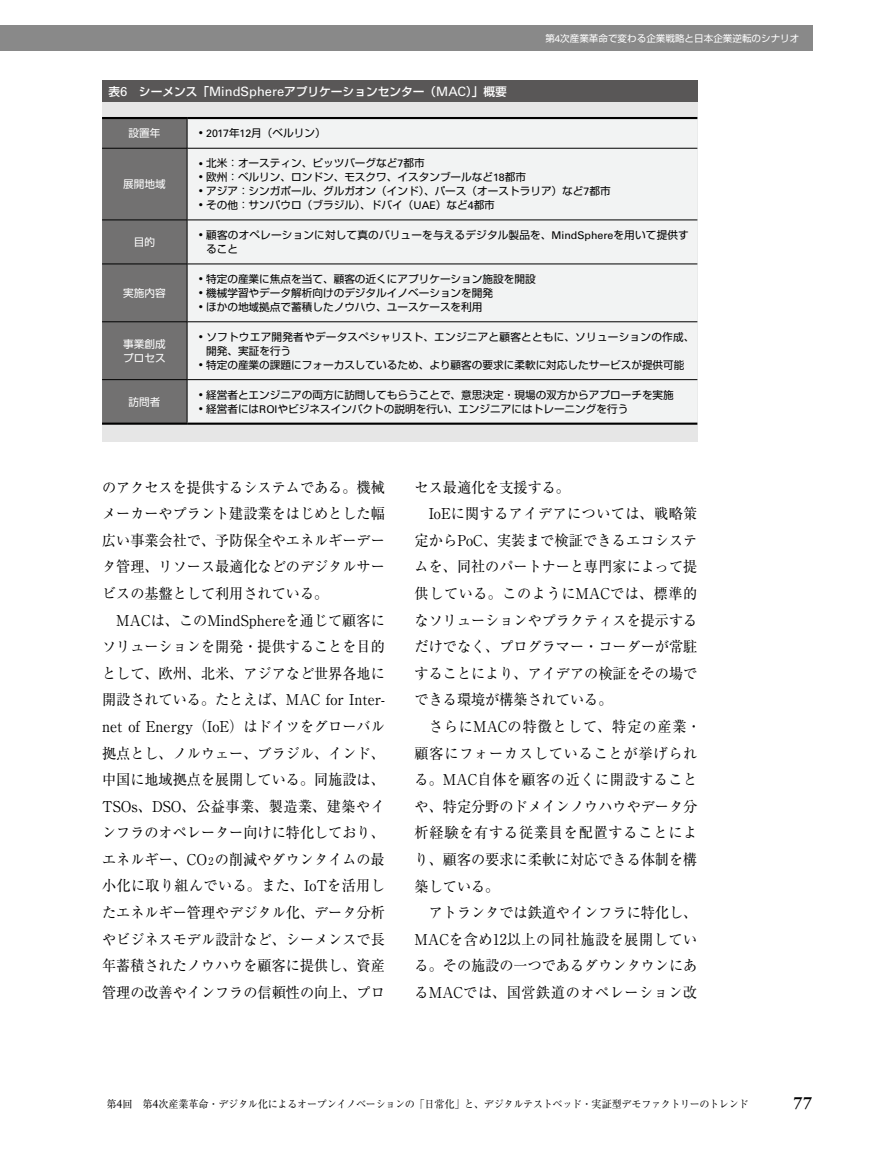
<style>
.page{position:relative;width:893px;height:1157px;background:#fff}
.page>*{position:absolute;margin:0;border:0;box-sizing:border-box;transform-origin:0 0}
.t1{font:700 16.95px "Sabon LT Std";color:#000}
.t2{font:14.85px/26.5px "Ryumin Pro";color:#000;text-align:justify;scale:.95 1}
.t3{font:14.85px "Ryumin Pro";letter-spacing:.04em;color:#000;scale:.95 1}
.t4{font:14.85px "Ryumin Pro";letter-spacing:.055em;color:#000;scale:.95 1}
.t5{font:14.85px "Ryumin Pro";letter-spacing:.03em;color:#000;scale:.95 1}
.t6{font:14.85px "Ryumin Pro";letter-spacing:.045em;color:#000;scale:.95 1}
.t7{font:14.85px "Ryumin Pro";letter-spacing:.065em;color:#000;scale:.95 1}
.t8{font:500 11.7px "Shin Go Pro";color:#fff}
.t9{font:10.65px/13.8px "Shin Go Pro";color:#000}
.t10{font:10.65px "Ryumin Pro";letter-spacing:-.025em;color:#000;scale:.95 1}
.t11{font:10.65px/13.8px "Shin Go Pro";letter-spacing:.02em;color:#000}
.t12{font:10.65px/13.8px "Shin Go Pro";color:#fff}
.t13{font:9.6px "Shin Go Pro";color:#fff}
.s1{font-family:"Univers LT Std";font-weight:400;font-size:12.9px}
.s2{font-family:"Univers LT Std"}
.s3{font-size:10.65px}
.s4{font-family:"Sabon LT Std";font-size:11.7px}
</style>
<div class="page">
<div style="left:0;top:26px;width:812px;height:25px;background:#898989"></div>
<div style="left:102px;top:81px;width:595px;height:21px;background:#595757"></div>
<div style="left:102px;top:102px;width:595px;height:340px;background:#e6e6e6"></div>
<div style="left:188px;top:119px;width:509px;height:303px;background:#f2f3f3"></div>
<div style="left:102px;top:119px;width:86px;height:303px;background:#727171"></div>
<hr style="left:102px;top:148px;width:85px;height:1px;background:#000">
<hr style="left:187px;top:148px;width:510px;height:1px;background:#000">
<hr style="left:187px;top:148px;width:1px;height:72px;background:#000">
<hr style="left:102px;top:220px;width:85px;height:1px;background:#000">
<hr style="left:187px;top:220px;width:510px;height:1px;background:#000">
<hr style="left:187px;top:220px;width:1px;height:44px;background:#000">
<hr style="left:102px;top:264px;width:85px;height:1px;background:#000">
<hr style="left:187px;top:264px;width:510px;height:1px;background:#000">
<hr style="left:187px;top:264px;width:1px;height:57px;background:#000">
<hr style="left:102px;top:321px;width:85px;height:1px;background:#000">
<hr style="left:187px;top:321px;width:510px;height:1px;background:#000">
<hr style="left:187px;top:322px;width:1px;height:57px;background:#000">
<hr style="left:102px;top:379px;width:85px;height:1px;background:#000">
<hr style="left:187px;top:379px;width:510px;height:1px;background:#000">
<hr style="left:187px;top:380px;width:1px;height:42px;background:#000">
<hr style="left:102px;top:117px;width:85px;height:2px;background:#000">
<hr style="left:187px;top:117px;width:510px;height:2px;background:#000">
<hr style="left:102px;top:422px;width:85px;height:3px;background:#000">
<hr style="left:187px;top:422px;width:510px;height:3px;background:#000">
<p class="t8" style="left:108px;top:82px;width:400px">表<span class="s1">6</span>　シーメンス「<span class="s1">MindSphere</span>アプリケーションセンター（<span class="s1">MAC</span>）」概要</p>
<p class="t12" style="left:129px;top:125px;width:33px">設置年</p>
<p class="t9" style="left:199px;top:125px;width:128px"><sup>●</sup> <span class="s2">2017</span>年<span class="s2">12</span>月（ベルリン）</p>
<p class="t13" style="left:545px;top:30px;width:256px">第<span class="s2">4</span>次産業革命で変わる企業戦略と日本企業逆転のシナリオ</p>
<p class="t12" style="left:123px;top:176px;width:44px">展開地域</p>
<p class="t9" style="left:199px;top:155px;width:227px"><sup>●</sup> 北米：オースティン、ピッツバーグなど<span class="s2">7</span>都市</p>
<p class="t9" style="left:199px;top:169px;width:328px"><sup>●</sup> 欧州：ベルリン、ロンドン、モスクワ、イスタンブールなど<span class="s2">18</span>都市</p>
<p class="t9" style="left:199px;top:183px;width:413px"><sup>●</sup> アジア：シンガポール、グルガオン（インド）、パース（オーストラリア）など<span class="s2">7</span>都市</p>
<p class="t9" style="left:199px;top:197px;width:297px"><sup>●</sup> その他：サンパウロ（ブラジル）、ドバイ（<span class="s2">UAE</span>）など<span class="s2">4</span>都市</p>
<p class="t12" style="left:134px;top:234px;width:23px">目的</p>
<p class="t9" style="left:206px;top:227px;width:484px;text-indent:-7px"><sup>●</sup> 顧客のオペレーションに対して真のバリューを与えるデジタル製品を、<span class="s2">MindSphere</span>を用いて提供すること</p>
<p class="t12" style="left:123px;top:285px;width:44px">実施内容</p>
<p class="t9" style="left:199px;top:271px;width:338px"><sup>●</sup> 特定の産業に焦点を当て、顧客の近くにアプリケーション施設を開設</p>
<p class="t9" style="left:199px;top:285px;width:296px"><sup>●</sup> 機械学習やデータ解析向けのデジタルイノベーションを開発</p>
<p class="t9" style="left:199px;top:298px;width:285px"><sup>●</sup> ほかの地域拠点で蓄積したノウハウ、ユースケースを利用</p>
<p class="t12" style="left:123px;top:335px;width:44px">事業創成プロセス</p>
<p class="t11" style="left:206px;top:329px;width:490px;text-indent:-7px"><sup>●</sup> ソフトウエア開発者やデータスペシャリスト、エンジニアと顧客とともに、ソリューションの作成、開発、実証を行う</p>
<p class="t9" style="left:199px;top:356px;width:487px"><sup>●</sup> 特定の産業の課題にフォーカスしているため、より顧客の要求に柔軟に対応したサービスが提供可能</p>
<p class="t12" style="left:129px;top:393px;width:33px">訪問者</p>
<p class="t9" style="left:199px;top:386px;width:476px"><sup>●</sup> 経営者とエンジニアの両方に訪問してもらうことで、意思決定・現場の双方からアプローチを実施</p>
<p class="t9" style="left:199px;top:400px;width:431px"><sup>●</sup> 経営者には<span class="s2">ROI</span>やビジネスインパクトの説明を行い、エンジニアにはトレーニングを行う</p>
<p class="t2" style="left:102px;top:473px;width:299px">のアクセスを提供するシステムである。機械メーカーやプラント建設業をはじめとした幅広い事業会社で、予防保全やエネルギーデータ管理、リソース最適化などのデジタルサービスの基盤として利用されている。</p>
<p class="t2" style="left:102px;top:606px;width:299px;text-indent:14px">MACは、このMindSphereを通じて顧客にソリューションを開発・提供することを目的として、欧州、北米、アジアなど世界各地に開設されている。たとえば、MAC for Inter&shy;net of Energy（IoE）はドイツをグローバル拠点とし、ノルウェー、ブラジル、インド、中国に地域拠点を展開している。同施設は、TSOs、DSO、公益事業、製造業、建築やインフラのオペレーター向けに特化しており、エネルギー、CO<span class="s3">2</span>の削減やダウンタイムの最小化に取り組んでいる。また、IoTを活用したエネルギー管理やデジタル化、データ分析やビジネスモデル設計など、シーメンスで長年蓄積されたノウハウを顧客に提供し、資産管理の改善やインフラの信頼性の向上、プロ</p>
<p class="t2" style="left:415px;top:473px;width:165px">セス最適化を支援する。</p>
<p class="t5" style="left:429px;top:502px;width:284px">IoEに関するアイデアについては、戦略策</p>
<p class="t2" style="left:415px;top:526px;width:299px">定からPoC、実装まで検証できるエコシステ</p>
<p class="t2" style="left:415px;top:552px;width:299px">ムを、同社のパートナーと専門家によって提</p>
<p class="t6" style="left:415px;top:582px;width:299px">供している。このようにMACでは、標準的</p>
<p class="t2" style="left:415px;top:606px;width:299px">なソリューションやプラクティスを提示する</p>
<p class="t2" style="left:415px;top:632px;width:299px">だけでなく、プログラマー・コーダーが常駐</p>
<p class="t2" style="left:415px;top:659px;width:299px">することにより、アイデアの検証をその場で</p>
<p class="t2" style="left:415px;top:685px;width:210px">できる環境が構築されている。</p>
<p class="t7" style="left:429px;top:715px;width:288px">さらにMACの特徴として、特定の産業・</p>
<p class="t4" style="left:415px;top:741px;width:299px">顧客にフォーカスしていることが挙げられ</p>
<p class="t3" style="left:415px;top:768px;width:299px">る。MAC自体を顧客の近くに開設すること</p>
<p class="t2" style="left:415px;top:792px;width:299px">や、特定分野のドメインノウハウやデータ分</p>
<p class="t4" style="left:415px;top:821px;width:299px">析経験を有する従業員を配置することによ</p>
<p class="t2" style="left:415px;top:845px;width:299px">り、顧客の要求に柔軟に対応できる体制を構</p>
<p class="t2" style="left:415px;top:871px;width:91px">築している。</p>
<p class="t2" style="left:429px;top:898px;width:284px">アトランタでは鉄道やインフラに特化し、</p>
<p class="t3" style="left:415px;top:927px;width:299px">MACを含め12以上の同社施設を展開してい</p>
<p class="t2" style="left:415px;top:951px;width:299px">る。その施設の一つであるダウンタウンにあ</p>
<p class="t3" style="left:415px;top:980px;width:299px">るMACでは、国営鉄道のオペレーション改</p>
<p class="t10" style="left:106px;top:1095px;width:677px">第<span class="s4">4</span>回　第<span class="s4">4</span>次産業革命・デジタル化によるオープンイノベーションの「日常化」と、デジタルテストベッド・実証型デモファクトリーのトレンド</p>
<p class="t1" style="left:793px;top:1093px;width:20px">77</p>
</div>
